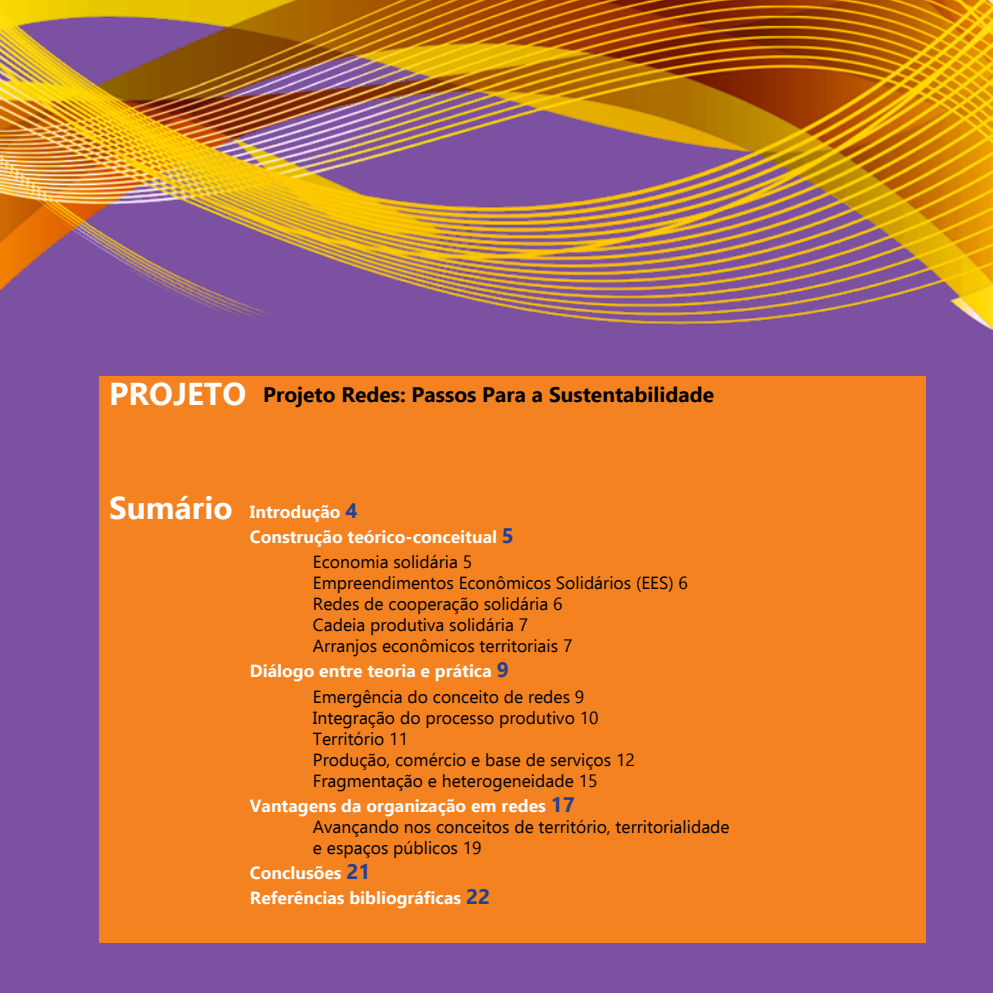
<style>
.page{position:relative;width:993px;height:993px;background:#fff}
.page>*{position:absolute;margin:0;border:0;box-sizing:border-box;transform-origin:0 0}
.t1{font:700 31.5px "Ebrima";color:#fff}
.t2{font:700 21px "Ebrima";color:#000}
.t3{font:17.5px/21px "Ebrima";color:#000}
.t4{font:700 17.5px/25.2px "Ebrima";color:#fff}
.s1{font-size:21px;color:#25408f}
.s2{font-weight:700;color:#fff}
.s3{font-weight:700;font-size:21px;color:#25408f}
</style>
<div class="page">
<div style="left:0;top:0;width:992px;height:992px;background:#7c51a1"></div>
<img style="left:0;top:0;width:992px;height:330px">
<div style="left:99px;top:376px;width:826px;height:566px;background:#f58220"></div>
<h1 class="t1" style="left:109px;top:370px;width:138px">PROJETO</h1>
<p class="t2" style="left:263px;top:379px;width:452px">Projeto Redes: Passos Para a Sustentabilidade</p>
<h1 class="t1" style="left:109px;top:484px;width:125px">Sumário</h1>
<p class="t4" style="left:250px;top:499px;width:109px">Introdução <span class="s1">4</span></p>
<p class="t4" style="left:250px;top:524px;width:265px">Construção teórico-conceitual <span class="s1">5</span></p>
<p class="t3" style="left:313px;top:551px;width:161px">Economia solidária 5</p>
<p class="t3" style="left:313px;top:572px;width:376px">Empreendimentos Econômicos Solidários (EES) 6<br>Redes de cooperação solidária 6<br>Cadeia produtiva solidária 7<br>Arranjos econômicos territoriais 7</p>
<p class="t3" style="left:313px;top:658px;width:273px;line-height:25.2px;text-indent:-63px"><span class="s2">Diálogo entre teoria e prática</span> <span class="s3">9<br></span>Emergência do conceito de redes 9</p>
<p class="t3" style="left:313px;top:706px;width:323px">Integração do processo produtivo 10<br>Território 11<br>Produção, comércio e base de serviços 12<br>Fragmentação e heterogeneidade 15</p>
<p class="t3" style="left:313px;top:794px;width:418px;text-indent:-63px"><span class="s2">Vantagens da organização em redes</span> <span class="s3">17<br></span>Avançando nos conceitos de território, territorialidade e espaços públicos 19</p>
<p class="t4" style="left:250px;top:860px;width:242px">Conclusões <span class="s1">21<br></span>Referências bibliográficas <span class="s1">22</span></p>
</div>
